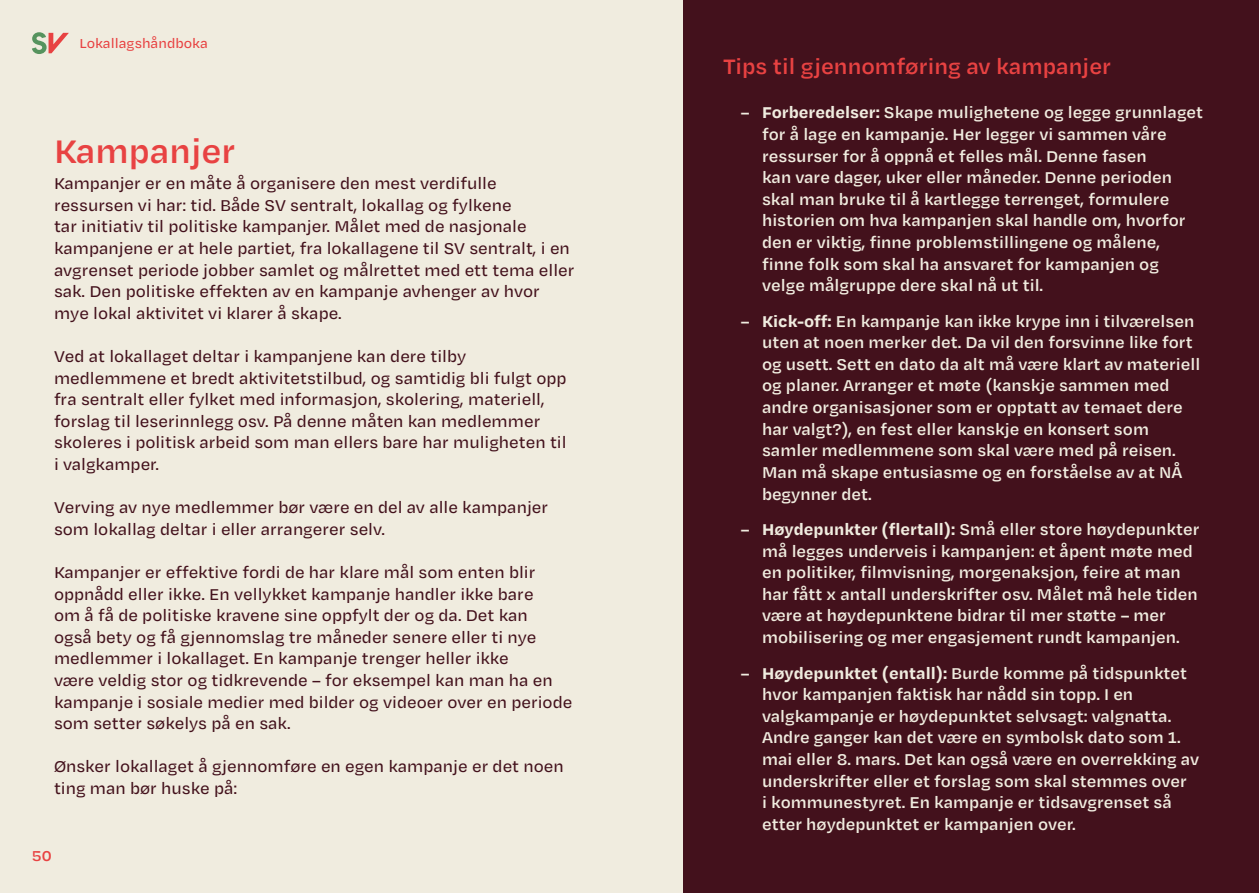
<style>
.page{position:relative;width:1259px;height:893px;background:#f0ecdf}
.page>*{position:absolute;margin:0;border:0;box-sizing:border-box;transform-origin:0 0}
.t1{font:600 37.5px "Degular Text";color:#e84242}
.t2{font:600 24px "Degular Text";color:#e84242}
.t3{font:600 18px/21.6px "Degular Text";color:#f0ecdf}
.t4{font:500 18px/21.6px "Degular Text";color:#43111c}
.t5{font:600 16.5px "Degular Text";color:#e84242}
.t6{font:500 15px "Degular Text";color:#e84242}
.s1{font-weight:700}
</style>
<div class="page">
<svg style="left:32px;top:32px;width:37px;height:22px"></svg>
<div style="left:683px;top:0;width:576px;height:893px;background:#43111c"></div>
<p class="t6" style="left:80px;top:34px;width:130px">Lokallagshåndboka</p>
<h1 class="t1" style="left:54px;top:127px;width:183px">Kampanjer</h1>
<p class="t4" style="left:54px;top:172px;width:522px">Kampanjer er en måte å organisere den mest verdifulle ressursen vi har: tid. Både SV sentralt, lokallag og fylkene<br>tar initiativ til politiske kampanjer. Målet med de nasjonale kampanjene er at hele partiet, fra lokallagene til SV sentralt, i en avgrenset periode jobber samlet og målrettet med ett tema eller sak. Den politiske effekten av en kampanje avhenger av hvor mye lokal aktivitet vi klarer å skape.</p>
<p class="t4" style="left:54px;top:345px;width:514px">Ved at lokallaget deltar i kampanjene kan dere tilby medlemmene et bredt aktivitetstilbud, og samtidig bli fulgt opp fra sentralt eller fylket med informasjon, skolering, materiell, forslag til leserinnlegg osv. På denne måten kan medlemmer skoleres i politisk arbeid som man ellers bare har muligheten til i valgkamper.</p>
<p class="t4" style="left:54px;top:496px;width:496px">Verving av nye medlemmer bør være en del av alle kampanjer som lokallag deltar i eller arrangerer selv.</p>
<p class="t4" style="left:54px;top:561px;width:520px">Kampanjer er effektive fordi de har klare mål som enten blir oppnådd eller ikke. En vellykket kampanje handler ikke bare<br>om å få de politiske kravene sine oppfylt der og da. Det kan<br>også bety og få gjennomslag tre måneder senere eller ti nye medlemmer i lokallaget. En kampanje trenger heller ikke<br>være veldig stor og tidkrevende – for eksempel kan man ha en kampanje i sosiale medier med bilder og videoer over en periode som setter søkelys på en sak.</p>
<p class="t4" style="left:54px;top:755px;width:511px">Ønsker lokallaget å gjennomføre en egen kampanje er det noen ting man bør huske på:</p>
<p class="t5" style="left:32px;top:845px;width:21px">50</p>
<h2 class="t2" style="left:723px;top:51px;width:390px">Tips til gjennomføring av kampanjer</h2>
<p class="t3" style="left:762px;top:101px;width:443px;text-indent:-21px">– <span class="s1">Forberedelser:</span> Skape mulighetene og legge grunnlaget for å lage en kampanje. Her legger vi sammen våre ressurser for å oppnå et felles mål. Denne fasen<br>kan vare dager, uker eller måneder. Denne perioden skal man bruke til å kartlegge terrenget, formulere historien om hva kampanjen skal handle om, hvorfor den er viktig, finne problemstillingene og målene, finne folk som skal ha ansvaret for kampanjen og velge målgruppe dere skal nå ut til.</p>
<p class="t3" style="left:762px;top:309px;width:440px;text-indent:-21px">– <span class="s1">Kick-off:</span> En kampanje kan ikke krype inn i tilværelsen uten at noen merker det. Da vil den forsvinne like fort og usett. Sett en dato da alt må være klart av materiell og planer. Arranger et møte (kanskje sammen med andre organisasjoner som er opptatt av temaet dere har valgt?), en fest eller kanskje en konsert som samler medlemmene som skal være med på reisen.<br>Man må skape entusiasme og en forståelse av at NÅ begynner det.</p>
<p class="t3" style="left:762px;top:518px;width:439px;text-indent:-21px">– <span class="s1">Høydepunkter (flertall):</span> Små eller store høydepunkter må legges underveis i kampanjen: et åpent møte med en politiker, filmvisning, morgenaksjon, feire at man har fått x antall underskrifter osv. Målet må hele tiden være at høydepunktene bidrar til mer støtte – mer mobilisering og mer engasjement rundt kampanjen.</p>
<p class="t3" style="left:762px;top:661px;width:438px;text-indent:-21px">– <span class="s1">Høydepunktet (entall):</span> Burde komme på tidspunktet hvor kampanjen faktisk har nådd sin topp. I en valgkampanje er høydepunktet selvsagt: valgnatta.<br>Andre ganger kan det være en symbolsk dato som 1. mai eller 8. mars. Det kan også være en overrekking av underskrifter eller et forslag som skal stemmes over<br>i kommunestyret. En kampanje er tidsavgrenset så etter høydepunktet er kampanjen over.</p>
</div>
